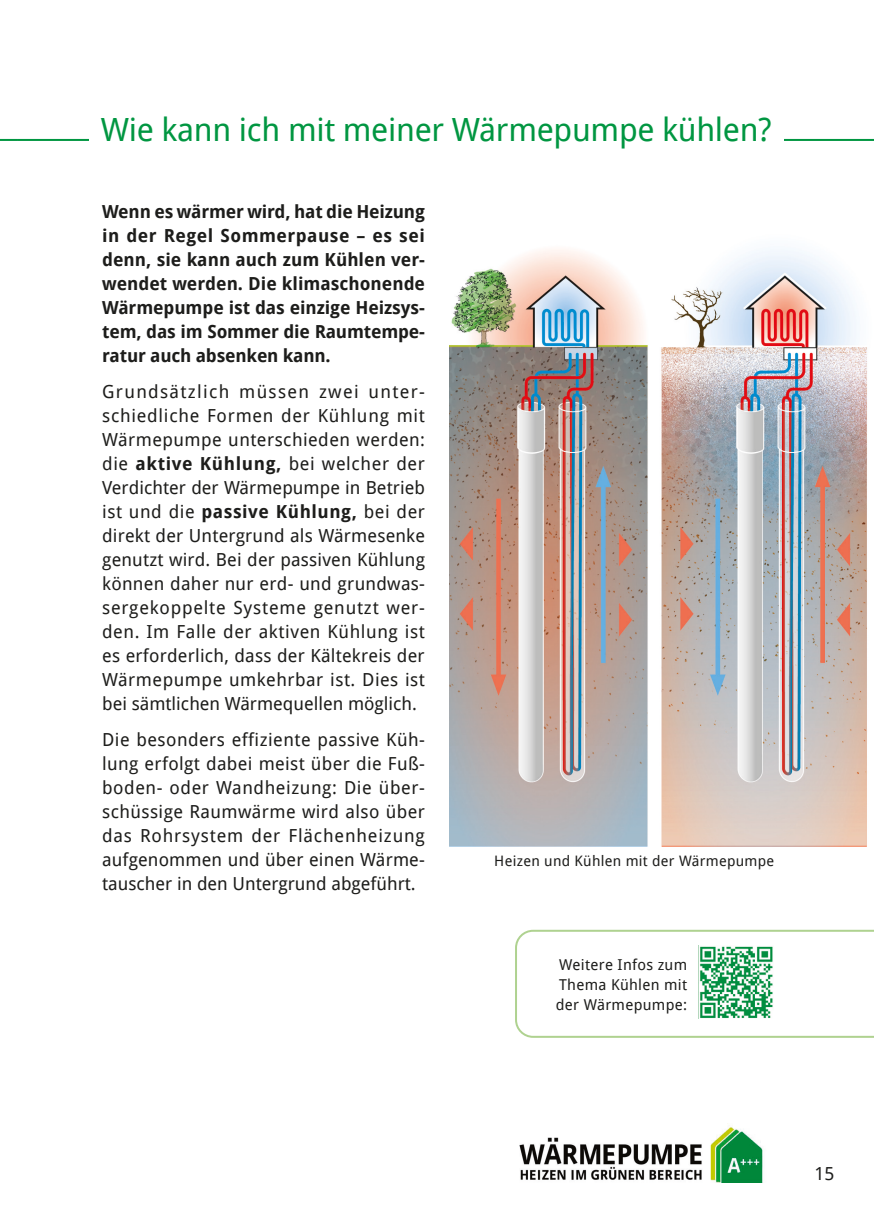
<style>
.page{position:relative;width:874px;height:1225px;background:#fff}
.page>*{position:absolute;margin:0;border:0;box-sizing:border-box;transform-origin:0 0}
.t1{font:32px "Droid Sans";letter-spacing:-.01em;color:#009641}
.t2{font:18px/24px "Droid Sans";color:#1d1d1b;text-align:justify}
.t3{font:700 18px/24px "Droid Sans";letter-spacing:-.01em;color:#1d1d1b;text-align:justify}
.t4{font:15px/20px "Droid Sans";letter-spacing:.02em;color:#1d1d1b;text-align:justify}
.t5{font:14.4px "Droid Sans";letter-spacing:.02em;color:#1d1d1b}
.s1{font-weight:700}
</style>
<div class="page">
<img style="left:519px;top:1123px;width:244px;height:60px">
<svg style="left:0;top:139px;width:17px;height:2px"></svg>
<hr style="left:17px;top:139px;width:856px;height:2px;background:#009641">
<div style="left:89px;top:116px;width:693px;height:32px;background:#fff"></div>
<svg style="left:515px;top:929px;width:358px;height:108px"></svg>
<img style="left:698px;top:945px;width:75px;height:74px">
<img style="left:449px;top:249px;width:418px;height:597px">
<h1 class="t1" style="left:101px;top:107px;width:672px">Wie kann ich mit meiner Wärmepumpe kühlen?</h1>
<p class="t3" style="left:102px;top:199px;width:324px">Wenn es wärmer wird, hat die Heizung in der Regel Sommerpause – es sei denn, sie kann auch zum Kühlen ver&shy;wendet werden. Die klimaschonende Wärmepumpe ist das einzige Heizsys&shy;tem, das im Sommer die Raumtempe&shy;ratur auch absenken kann.</p>
<p class="t2" style="left:102px;top:379px;width:324px">Grundsätzlich müssen zwei unter&shy;schiedliche Formen der Kühlung mit Wärmepumpe unterschieden werden: die <span class="s1">aktive Kühlung,</span> bei welcher der Verdichter der Wärmepumpe in Betrieb ist und die <span class="s1">passive Kühlung,</span> bei der direkt der Untergrund als Wärmesenke genutzt wird. Bei der passiven Kühlung können daher nur erd- und grundwas&shy;sergekoppelte Systeme genutzt wer&shy;den. Im Falle der aktiven Kühlung ist es erforderlich, dass der Kältekreis der Wärmepumpe umkehrbar ist. Dies ist bei sämtlichen Wärmequellen möglich.</p>
<p class="t2" style="left:102px;top:727px;width:324px">Die besonders effiziente passive Küh&shy;lung erfolgt dabei meist über die Fuß&shy;boden- oder Wandheizung: Die über&shy;schüssige Raumwärme wird also über das Rohrsystem der Flächenheizung aufgenommen und über einen Wärme&shy;tauscher in den Untergrund abgeführt.</p>
<p class="t5" style="left:494px;top:851px;width:281px">Heizen und Kühlen mit der Wärmepumpe</p>
<p class="t4" style="left:555px;top:953px;width:133px">Weitere Infos zum Thema Kühlen mit der Wärmepumpe:</p>
<p class="t2" style="left:814px;top:1160px;width:21px">15</p>
</div>
